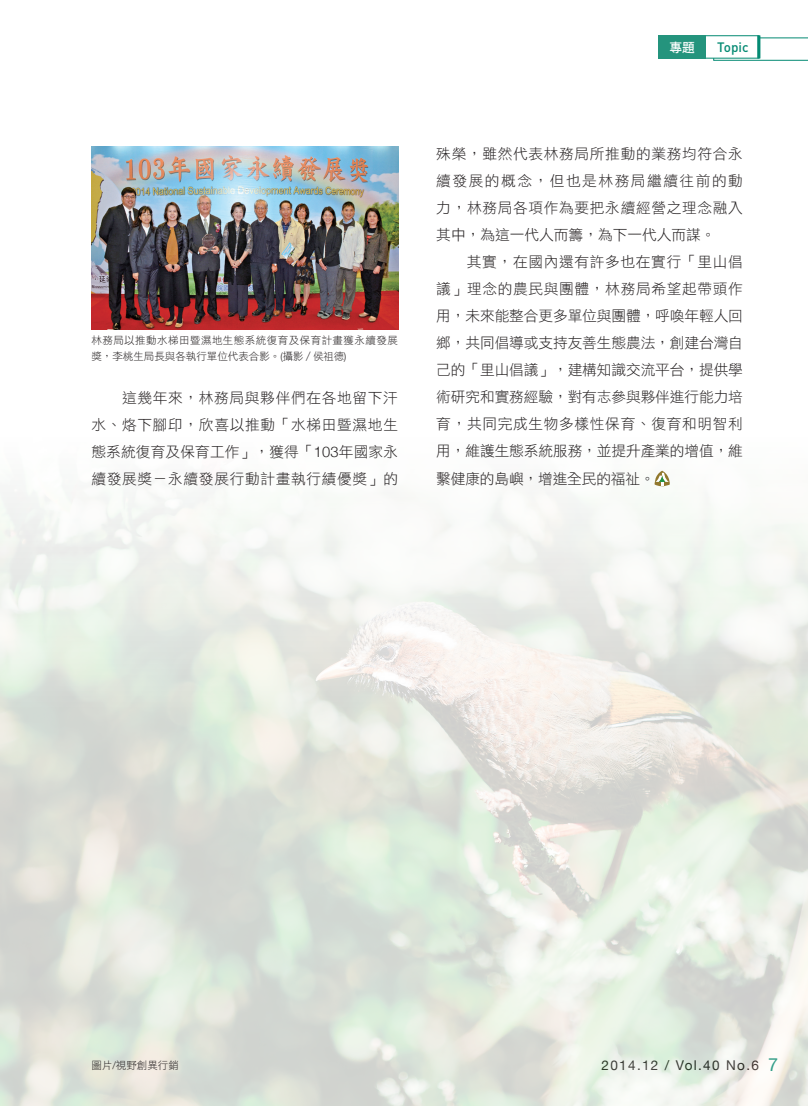
<style>
.page{position:relative;width:808px;height:1106px;background:#fff}
.page>*{position:absolute;margin:0;border:0;box-sizing:border-box;transform-origin:0 0}
.內文{font:14.7px/27px "DF Hei Std W3";letter-spacing:.045em;color:#231f20;text-align:justify}
.t1{font:13.5px "Helvetica Neue";letter-spacing:.1em;color:#231f20}
.t2{font:500 13.5px "DIN";color:#048a73}
.t3{font:12.75px "DF Hei Std W7";color:#fff}
.圖說{font:10.5px/15.8px "DF Hei Std W3";letter-spacing:.045em;color:#231f20}
.圖說2{font:10.5px "DF Hei Std W3";color:#231f20}
.s1{font-family:"Helvetica Neue";font-weight:300}
.s2{font-size:18px;color:#048a73}
</style>
<div class="page">
<svg style="left:713px;top:38px;width:95px;height:23px"></svg>
<div style="left:703px;top:35px;width:56px;height:23px;background:#fff;border:1px solid #048a73"></div>
<div style="left:659px;top:35px;width:47px;height:23px;background:#24947d"></div>
<hr style="left:757px;top:35px;width:3px;height:23px;background:#048a73">
<img style="left:0;top:470px;width:808px;height:636px">
<img style="left:91px;top:147px;width:307px;height:183px">
<svg style="left:654px;top:471px;width:16px;height:17px"></svg>
<p class="圖說" style="left:91px;top:332px;width:308px">林務局以推動水梯田暨濕地生態系統復育及保育計畫獲永續發展獎，李桃生局長與各執行單位代表合影。<span class="s1">(</span>攝影／侯祖德<span class="s1">)</span></p>
<p class="內文" style="left:91px;top:383px;width:308px;text-indent:31px">這幾年來，林務局與夥伴們在各地留下汗水、烙下腳印，欣喜以推動「水梯田暨濕地生態系統復育及保育工作」，獲得「<span class="s1">103</span>年國家永續發展獎－永續發展行動計畫執行績優獎」的</p>
<p class="t3" style="left:669px;top:40px;width:27px">專題</p>
<p class="t2" style="left:717px;top:38px;width:33px">Topic</p>
<p class="內文" style="left:436px;top:140px;width:308px">殊榮，雖然代表林務局所推動的業務均符合永續發展的概念，但也是林務局繼續往前的動力，林務局各項作為要把永續經營之理念融入其中，為這一代人而籌，為下一代人而謀。</p>
<p class="內文" style="left:436px;top:248px;width:308px;text-indent:31px">其實，在國內還有許多也在實行「里山倡議」理念的農民與團體，林務局希望起帶頭作用，未來能整合更多單位與團體，呼喚年輕人回鄉，共同倡導或支持友善生態農法，創建台灣自己的「里山倡議」，建構知識交流平台，提供學術研究和實務經驗，對有志參與夥伴進行能力培育，共同完成生物多樣性保育、復育和明智利用，維護生態系統服務，並提升產業的增值，維繫健康的島嶼，增進全民的福祉。</p>
<p class="圖說2" style="left:91px;top:1059px;width:89px">圖片<span class="s1">/</span>視野創異行銷</p>
<p class="t1" style="left:602px;top:1057px;width:178px">2014.12 / Vol.40 No.6 <span class="s2">7</span></p>
</div>
